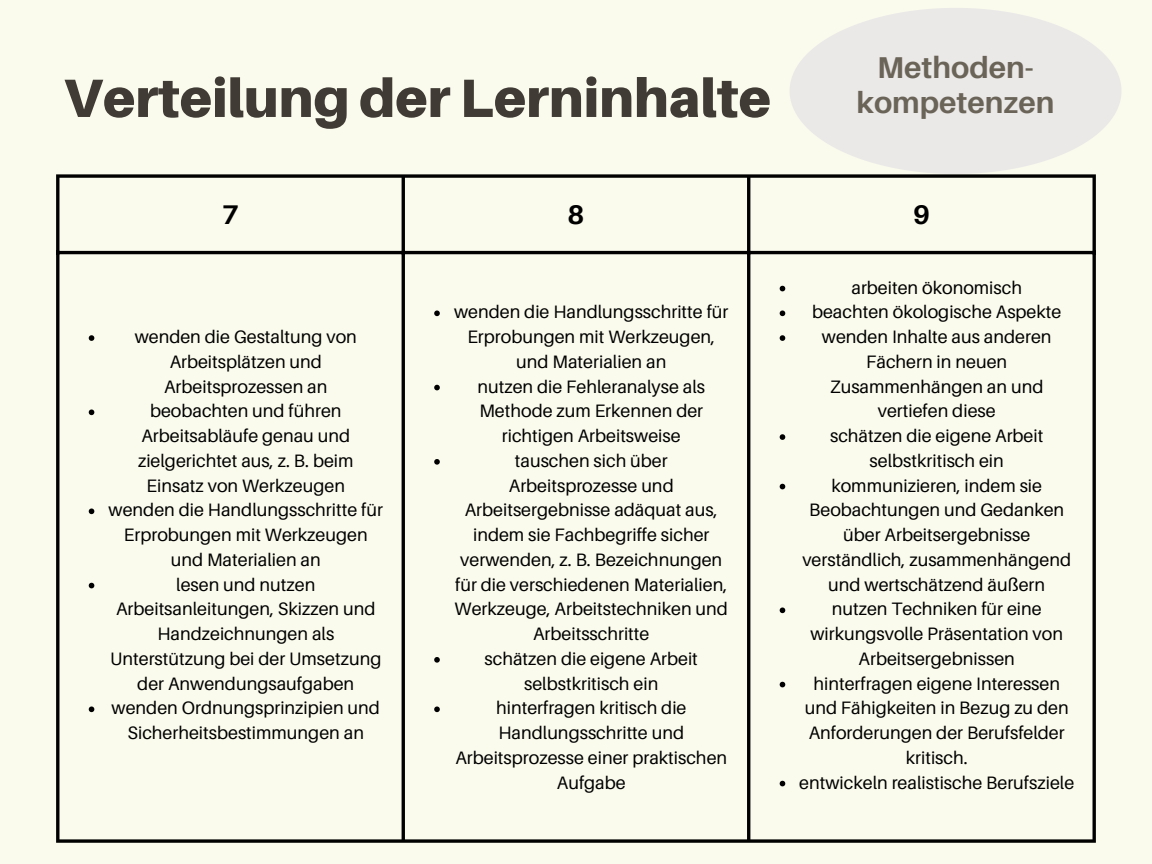
<style>
.page{position:relative;width:1152px;height:864px;background:#fafaed}
.page>*{position:absolute;margin:0;border:0;box-sizing:border-box;transform-origin:0 0}
.t1{font:900 54px "Aileron";color:#403c35}
.t2{font:700 30.15px "Aileron";color:#6a6458}
.t3{font:700 27px "Aileron";color:#000}
.t4{font:18px/24.8px "Aileron";color:#000;text-align:center}
</style>
<div class="page">
<svg style="left:89px;top:335px;width:5px;height:6px"></svg>
<svg style="left:89px;top:410px;width:5px;height:5px"></svg>
<svg style="left:89px;top:509px;width:5px;height:5px"></svg>
<svg style="left:89px;top:583px;width:5px;height:5px"></svg>
<svg style="left:89px;top:707px;width:5px;height:5px"></svg>
<svg style="left:434px;top:311px;width:6px;height:5px"></svg>
<svg style="left:434px;top:385px;width:6px;height:5px"></svg>
<svg style="left:434px;top:459px;width:6px;height:6px"></svg>
<svg style="left:434px;top:657px;width:6px;height:6px"></svg>
<svg style="left:434px;top:707px;width:6px;height:5px"></svg>
<svg style="left:780px;top:286px;width:5px;height:5px"></svg>
<svg style="left:780px;top:311px;width:5px;height:5px"></svg>
<svg style="left:780px;top:335px;width:5px;height:6px"></svg>
<svg style="left:780px;top:434px;width:5px;height:6px"></svg>
<svg style="left:780px;top:484px;width:5px;height:5px"></svg>
<svg style="left:780px;top:608px;width:5px;height:5px"></svg>
<svg style="left:780px;top:682px;width:5px;height:5px"></svg>
<svg style="left:780px;top:781px;width:5px;height:5px"></svg>
<hr style="left:56px;top:178px;width:3px;height:661px;background:#000">
<hr style="left:402px;top:178px;width:3px;height:661px;background:#000">
<hr style="left:747px;top:178px;width:3px;height:661px;background:#000">
<hr style="left:1093px;top:178px;width:3px;height:661px;background:#000">
<svg style="left:56px;top:174px;width:1040px;height:4px;background:#262624"></svg>
<hr style="left:56px;top:251px;width:1040px;height:3px;background:#000">
<svg style="left:56px;top:839px;width:1040px;height:4px;background:#262624"></svg>
<svg style="left:790px;top:8px;width:331px;height:166px;fill:#ebe8e8"></svg>
<p class="t1" style="left:63px;top:65px;width:710px">Verteilung der Lerninhalte</p>
<p class="t2" style="left:877px;top:49px;width:158px">Methoden-</p>
<p class="t2" style="left:856px;top:84px;width:200px">kompetenzen</p>
<p class="t3" style="left:222px;top:198px;width:18px">7</p>
<p class="t3" style="left:568px;top:198px;width:18px">8</p>
<p class="t3" style="left:913px;top:198px;width:18px">9</p>
<p class="t4" style="left:135px;top:324px;width:224px">wenden die Gestaltung von<br>Arbeitsplätzen und<br>Arbeitsprozessen an</p>
<p class="t4" style="left:138px;top:398px;width:217px">beobachten und führen<br>Arbeitsabläufe genau und zielgerichtet aus, z. B. beim<br>Einsatz von Werkzeugen</p>
<p class="t4" style="left:109px;top:497px;width:276px">wenden die Handlungsschritte für<br>Erprobungen mit Werkzeugen und Materialien an</p>
<p class="t4" style="left:110px;top:572px;width:273px">lesen und nutzen<br>Arbeitsanleitungen, Skizzen und<br>Handzeichnungen als<br>Unterstützung bei der Umsetzung der Anwendungsaufgaben</p>
<p class="t4" style="left:112px;top:695px;width:270px">wenden Ordnungsprinzipien und<br>Sicherheitsbestimmungen an</p>
<p class="t4" style="left:454px;top:299px;width:276px">wenden die Handlungsschritte für<br>Erprobungen mit Werkzeugen, und Materialien an</p>
<p class="t4" style="left:477px;top:374px;width:229px">nutzen die Fehleranalyse als<br>Methode zum Erkennen der richtigen Arbeitsweise</p>
<p class="t4" style="left:455px;top:448px;width:275px">tauschen sich über<br>Arbeitsprozesse und<br>Arbeitsergebnisse adäquat aus, indem sie Fachbegriffe sicher verwenden, z. B. Bezeichnungen für die verschiedenen Materialien,<br>Werkzeuge, Arbeitstechniken und<br>Arbeitsschritte</p>
<p class="t4" style="left:485px;top:646px;width:215px">schätzen die eigene Arbeit selbstkritisch ein</p>
<p class="t4" style="left:455px;top:695px;width:273px">hinterfragen kritisch die<br>Handlungsschritte und<br>Arbeitsprozesse einer praktischen<br>Aufgabe</p>
<p class="t4" style="left:851px;top:275px;width:172px">arbeiten ökonomisch</p>
<p class="t4" style="left:812px;top:299px;width:251px">beachten ökologische Aspekte</p>
<p class="t4" style="left:822px;top:324px;width:231px">wenden Inhalte aus anderen<br>Fächern in neuen<br>Zusammenhängen an und vertiefen diese</p>
<p class="t4" style="left:830px;top:423px;width:215px">schätzen die eigene Arbeit selbstkritisch ein</p>
<p class="t4" style="left:802px;top:473px;width:270px">kommunizieren, indem sie<br>Beobachtungen und Gedanken über Arbeitsergebnisse verständlich, zusammenhängend und wertschätzend äußern</p>
<p class="t4" style="left:810px;top:596px;width:254px">nutzen Techniken für eine wirkungsvolle Präsentation von<br>Arbeitsergebnissen</p>
<p class="t4" style="left:805px;top:671px;width:266px">hinterfragen eigene Interessen und Fähigkeiten in Bezug zu den<br>Anforderungen der Berufsfelder kritisch.</p>
<p class="t4" style="left:799px;top:770px;width:276px">entwickeln realistische Berufsziele</p>
</div>
